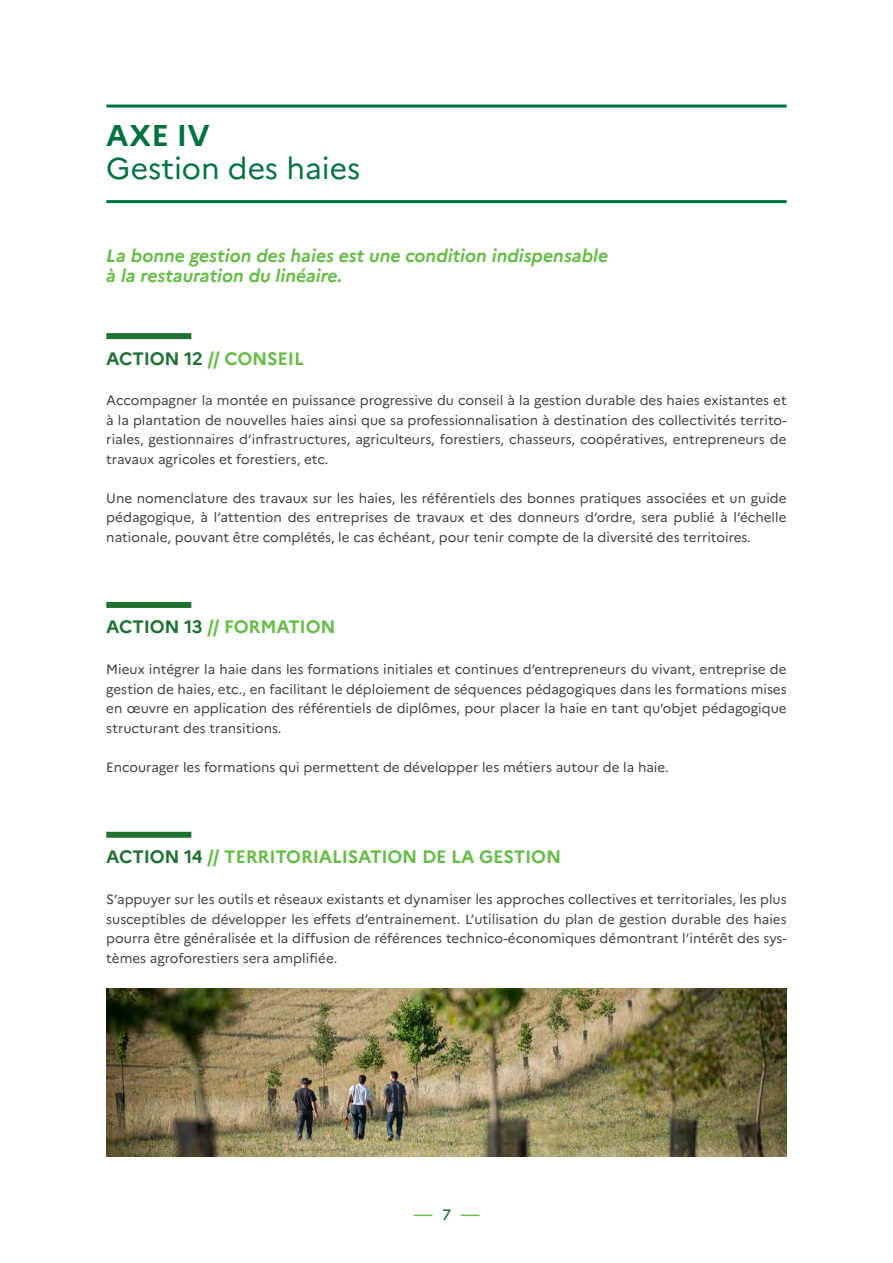
<style>
.page{position:relative;width:893px;height:1263px;background:#fff}
.page>*{position:absolute;margin:0;border:0;box-sizing:border-box;transform-origin:0 0}
._01__Titre_1{font:30px/33px "Marianne";color:#00723f}
.phrase_des_axes{font:italic 700 18px/19.5px "Marianne";color:#65bc46}
._02_Sous-titre{font:700 18px "Marianne";letter-spacing:-.01em;color:#65bc46}
.t1{font:18px "Marianne";color:#65bc46}
._03__Texte{font:13.5px/19.5px "Marianne";color:#3e3e3f;text-align:justify}
.s1{font-weight:700}
.s2{color:#1f7132}
.s3{font-weight:500;font-size:15px;color:#1f7132}
</style>
<div class="page">
<hr style="left:106px;top:105px;width:681px;height:3px;background:#00723f">
<hr style="left:106px;top:200px;width:681px;height:3px;background:#00723f">
<div style="left:106px;top:333px;width:85px;height:6px;background:#1f7132"></div>
<div style="left:106px;top:602px;width:85px;height:6px;background:#1f7132"></div>
<div style="left:106px;top:832px;width:85px;height:6px;background:#1f7132"></div>
<img style="left:106px;top:989px;width:681px;height:168px">
<p class="_01__Titre_1" style="left:106px;top:116px;width:256px"><span class="s1">AXE IV<br></span>Gestion des haies</p>
<p class="phrase_des_axes" style="left:106px;top:244px;width:503px">La bonne gestion des haies est une condition indispensable à la restauration du linéaire.</p>
<p class="_02_Sous-titre" style="left:106px;top:344px;width:199px"><span class="s2">ACTION 12</span> // CONSEIL</p>
<p class="_03__Texte" style="left:106px;top:390px;width:682px">Accompagner la montée en puissance progressive du conseil à la gestion durable des haies existantes et à la plantation de nouvelles haies ainsi que sa professionnalisation à destination des collectivités territo&shy;riales, gestionnaires d’infrastructures, agriculteurs, forestiers, chasseurs, coopératives, entrepreneurs de travaux agricoles et forestiers, etc.</p>
<p class="_03__Texte" style="left:106px;top:487px;width:682px">Une nomenclature des travaux sur les haies, les référentiels des bonnes pratiques associées et un guide pédagogique, à l’attention des entreprises de travaux et des donneurs d’ordre, sera publié à l’échelle nationale, pouvant être complétés, le cas échéant, pour tenir compte de la diversité des territoires.</p>
<p class="_02_Sous-titre" style="left:106px;top:613px;width:231px"><span class="s2">ACTION 13</span> // FORMATION</p>
<p class="_03__Texte" style="left:106px;top:659px;width:682px">Mieux intégrer la haie dans les formations initiales et continues d’entrepreneurs du vivant, entreprise de gestion de haies, etc., en facilitant le déploiement de séquences pédagogiques dans les formations mises en œuvre en application des référentiels de diplômes, pour placer la haie en tant qu’objet pédagogique structurant des transitions.</p>
<p class="_03__Texte" style="left:106px;top:756px;width:564px">Encourager les formations qui permettent de développer les métiers autour de la haie.</p>
<p class="_02_Sous-titre" style="left:106px;top:843px;width:456px"><span class="s2">ACTION 14</span> // TERRITORIALISATION DE LA GESTION</p>
<p class="_03__Texte" style="left:106px;top:888px;width:682px">S’appuyer sur les outils et réseaux existants et dynamiser les approches collectives et territoriales, les plus susceptibles de développer les effets d’entrainement. L’utilisation du plan de gestion durable des haies pourra être généralisée et la diffusion de références technico-économiques démontrant l’intérêt des sys&shy;tèmes agroforestiers sera amplifiée.</p>
<h2 class="t1" style="left:413px;top:1200px;width:68px">— <span class="s3">7</span> —</h2>
</div>
